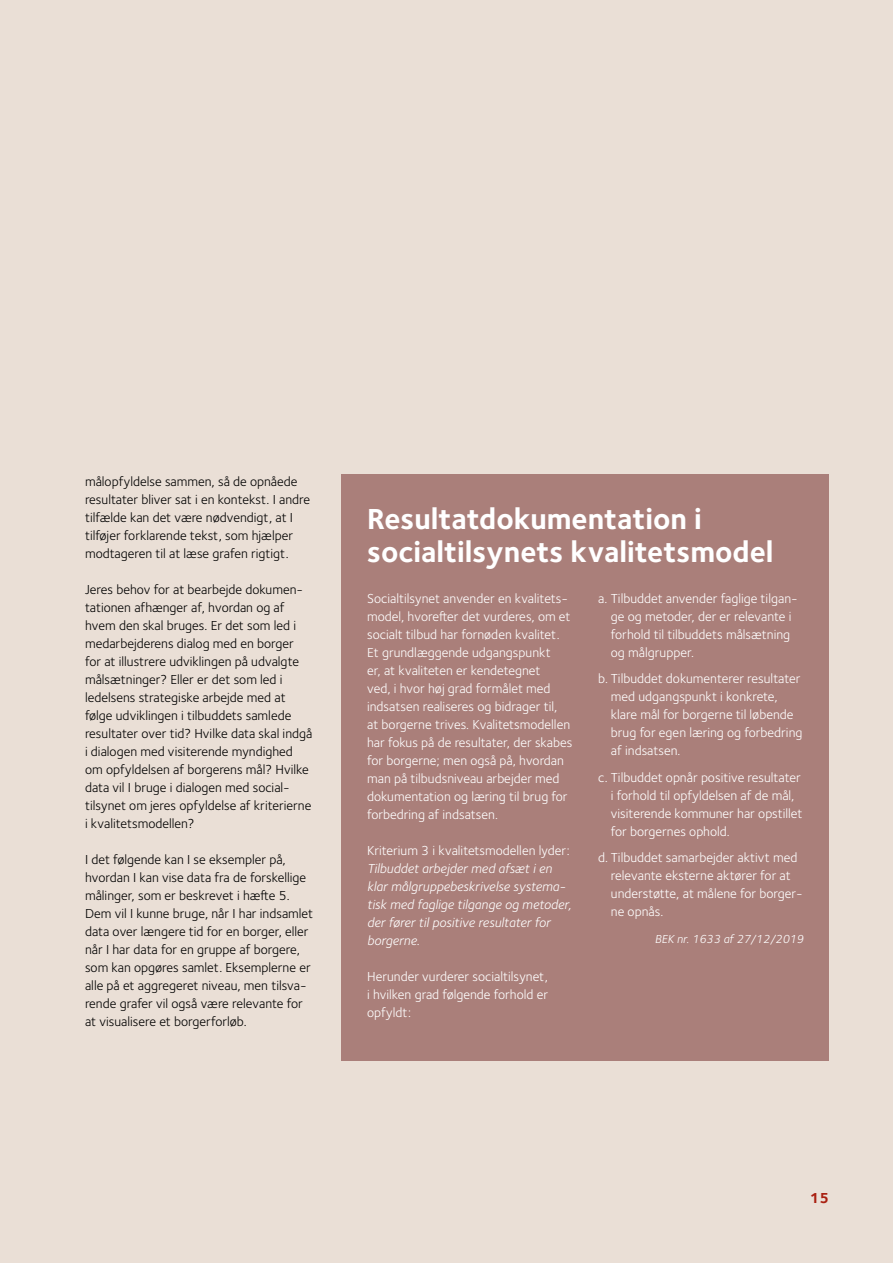
<style>
.page{position:relative;width:893px;height:1263px;background:#eadfd6}
.page>*{position:absolute;margin:0;border:0;box-sizing:border-box;transform-origin:0 0}
.Boks_overskrift{font:700 30px/33px "Foundry Sterling";color:#fff}
.t1{font:700 15px "Foundry Sterling";color:#aa2112}
.Brødtekst{font:13.5px/18px "Foundry Sterling";color:#000}
.Boks_brødtekst{font:13.5px/18px "Foundry Sterling";color:#fff}
.Bogstavopstilling{font:13.5px/18px "Foundry Sterling";color:#fff}
.Boks_brødtekst-2{font:italic 13.5px/18px "Foundry Sterling";color:#fff}
.Boks_brødtekst-3{font:italic 12px "Foundry Sterling";color:#fff}
</style>
<div class="page">
<div style="left:342px;top:474px;width:487px;height:587px;background:#aa7f7a"></div>
<p class="Brødtekst" style="left:85px;top:473px;width:227px">målopfyldelse sammen, så de opnåede resultater bliver sat i en kontekst. I andre tilfælde kan det være nødvendigt, at I tilføjer forklarende tekst, som hjælper modtageren til at læse grafen rigtigt.</p>
<p class="Brødtekst" style="left:85px;top:581px;width:229px">Jeres behov for at bearbejde dokumen&shy;tationen afhænger af, hvordan og af hvem den skal bruges. Er det som led i medarbejderens dialog med en borger for at illustrere udviklingen på udvalgte målsætninger? Eller er det som led i ledelsens strategiske arbejde med at følge udviklingen i tilbuddets samlede resultater over tid? Hvilke data skal indgå i dialogen med visiterende myndighed om opfyldelsen af borgerens mål? Hvilke data vil I bruge i dialogen med social&shy;tilsynet om jeres opfyldelse af kriterierne i kvalitetsmodellen?</p>
<p class="Brødtekst" style="left:85px;top:851px;width:230px">I det følgende kan I se eksempler på, hvordan I kan vise data fra de forskellige målinger, som er beskrevet i hæfte 5.<br>Dem vil I kunne bruge, når I har indsamlet data over længere tid for en borger, eller når I har data for en gruppe af borgere, som kan opgøres samlet. Eksemplerne er alle på et aggregeret niveau, men tilsva&shy;rende grafer vil også være relevante for at visualisere et borgerforløb.</p>
<h1 class="Boks_overskrift" style="left:367px;top:503px;width:408px">Resultatdokumentation i socialtilsynets kvalitetsmodel</h1>
<p class="Boks_brødtekst" style="left:367px;top:589px;width:207px">Socialtilsynet anvender en kvalitets&shy;model, hvorefter det vurderes, om et socialt tilbud har fornøden kvalitet.<br>Et grundlæggende udgangspunkt<br>er, at kvaliteten er kendetegnet<br>ved, i hvor høj grad formålet med indsatsen realiseres og bidrager til,<br>at borgerne trives. Kvalitetsmodellen har fokus på de resultater, der skabes for borgerne; men også på, hvordan man på tilbudsniveau arbejder med dokumentation og læring til brug for forbedring af indsatsen.</p>
<p class="Boks_brødtekst" style="left:367px;top:841px;width:204px">Kriterium 3 i kvalitetsmodellen lyder:</p>
<p class="Boks_brødtekst-2" style="left:367px;top:859px;width:205px">Tilbuddet arbejder med afsæt i en klar målgruppebeskrivelse systema&shy;tisk med faglige tilgange og metoder, der fører til positive resultater for borgerne.</p>
<p class="Boks_brødtekst" style="left:367px;top:967px;width:182px;text-align:justify">Herunder vurderer socialtilsynet, i hvilken grad følgende forhold er opfyldt:</p>
<p class="Bogstavopstilling" style="left:611px;top:589px;width:188px;text-indent:-13px">a. Tilbuddet anvender faglige tilgan&shy;ge og metoder, der er relevante i forhold til tilbuddets målsætning og målgrupper.</p>
<p class="Bogstavopstilling" style="left:611px;top:670px;width:193px;text-indent:-13px">b. Tilbuddet dokumenterer resultater med udgangspunkt i konkrete, klare mål for borgerne til løbende brug for egen læring og forbedring af indsatsen.</p>
<p class="Bogstavopstilling" style="left:611px;top:768px;width:193px;text-indent:-13px">c. Tilbuddet opnår positive resultater i forhold til opfyldelsen af de mål, visiterende kommuner har opstillet for borgernes ophold.</p>
<p class="Bogstavopstilling" style="left:611px;top:849px;width:193px;text-indent:-13px">d. Tilbuddet samarbejder aktivt med relevante eksterne aktører for at understøtte, at målene for borger&shy;ne opnås.</p>
<p class="Boks_brødtekst-3" style="left:655px;top:932px;width:150px">BEK nr. 1633 af 27/12/2019</p>
<p class="t1" style="left:810px;top:1189px;width:21px">15</p>
</div>
